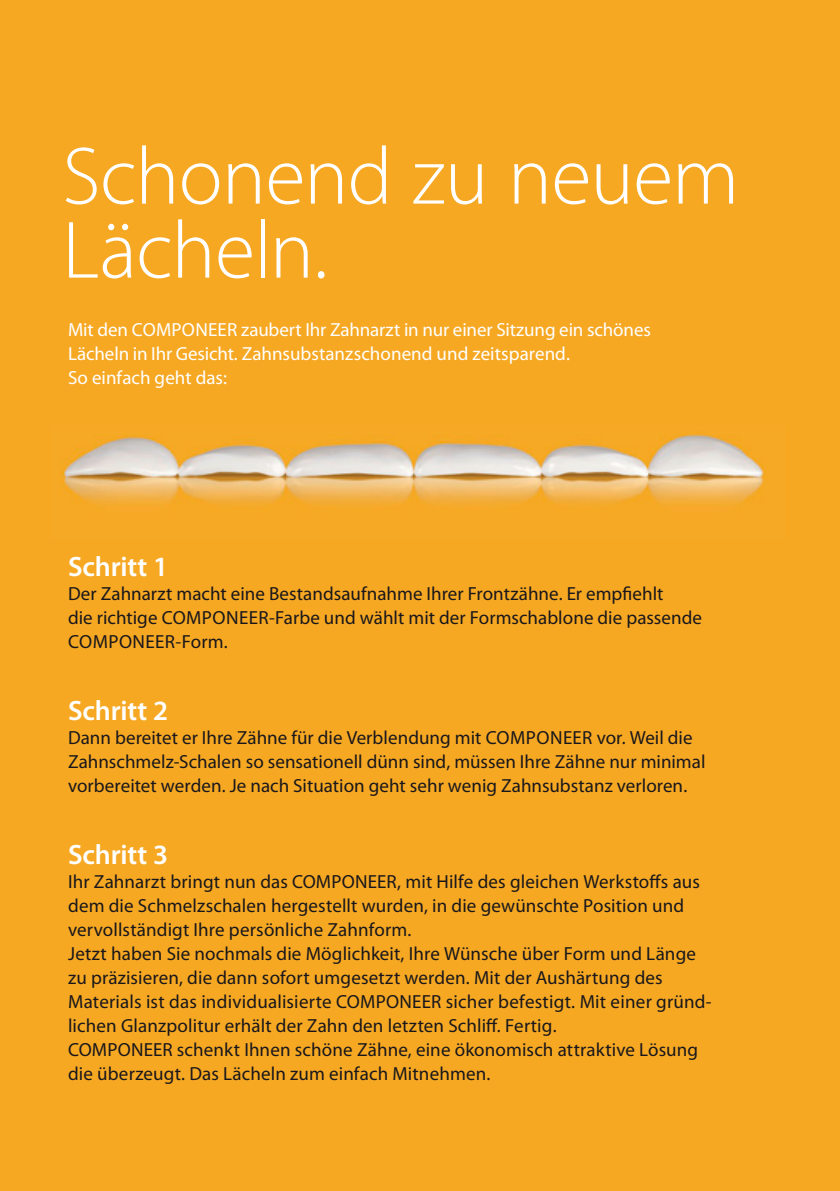
<style>
.page{position:relative;width:840px;height:1191px;background:#fff}
.page>*{position:absolute;margin:0;border:0;box-sizing:border-box;transform-origin:0 0}
.t1{font:300 82px/74px "Myriad Pro";letter-spacing:-.005em;color:#fff}
.t2{font:600 28px "Myriad Pro";letter-spacing:-.01em;color:#fff}
.t3{font:19px/24px "Myriad Pro";letter-spacing:.005em;color:#19171b}
.t4{font:19px/24px "Myriad Pro";letter-spacing:-.005em;color:#fff}
</style>
<div class="page">
<div style="left:0;top:0;width:839px;height:1191px;background:#f6a823"></div>
<img style="left:61px;top:434px;width:703px;height:72px">
<h1 class="t1" style="left:62px;top:138px;width:678px">Schonend zu neuem<br>Lächeln.</h1>
<p class="t4" style="left:68px;top:317px;width:584px;text-indent:173px">zaubert Ihr Zahnarzt in nur einer Sitzung ein schönes<br>Lächeln in Ihr Gesicht. Zahnsubstanzschonend und zeitsparend.<br>So einfach geht das:</p>
<p class="t4" style="left:68px;top:317px;width:88px">Mit den Componeer</p>
<h2 class="t2" style="left:68px;top:549px;width:101px">Schritt 1</h2>
<p class="t3" style="left:68px;top:581px;width:596px">Der Zahnarzt macht eine Bestandsaufnahme Ihrer Frontzähne. Er empfiehlt die richtige Componeer</p>
<p class="t3" style="left:269px;top:605px;width:434px">-Farbe und wählt mit der Formschablone die passende</p>
<p class="t3" style="left:68px;top:629px;width:24px">Componeer</p>
<p class="t3" style="left:175px;top:629px;width:54px">-Form.</p>
<h2 class="t2" style="left:68px;top:693px;width:101px">Schritt 2</h2>
<p class="t3" style="left:68px;top:725px;width:441px">Dann bereitet er Ihre Zähne für die Verblendung mit Componeer</p>
<p class="t3" style="left:68px;top:725px;width:638px;text-indent:528px">vor. Weil die<br>Zahnschmelz-Schalen so sensationell dünn sind, müssen Ihre Zähne nur minimal vorbereitet werden. Je nach Situation geht sehr wenig Zahnsubstanz verloren.</p>
<h2 class="t2" style="left:68px;top:837px;width:101px">Schritt 3</h2>
<p class="t3" style="left:68px;top:869px;width:644px">Ihr Zahnarzt bringt nun das COMPONEER, mit Hilfe des gleichen Werkstoffs aus dem die Schmelzschalen hergestellt wurden, in die gewünschte Position und vervollständigt Ihre persönliche Zahnform.<br>Jetzt haben Sie nochmals die Möglichkeit, Ihre Wünsche über Form und Länge zu präzisieren, die dann sofort umgesetzt werden. Mit der Aushärtung des Materials ist das individualisierte COMPONEER sicher befestigt. Mit einer gründ&shy;lichen Glanzpolitur erhält der Zahn den letzten Schliff. Fertig.<br>COMPONEER schenkt Ihnen schöne Zähne, eine ökonomisch attraktive Lösung die überzeugt. Das Lächeln zum einfach Mitnehmen.</p>
</div>
